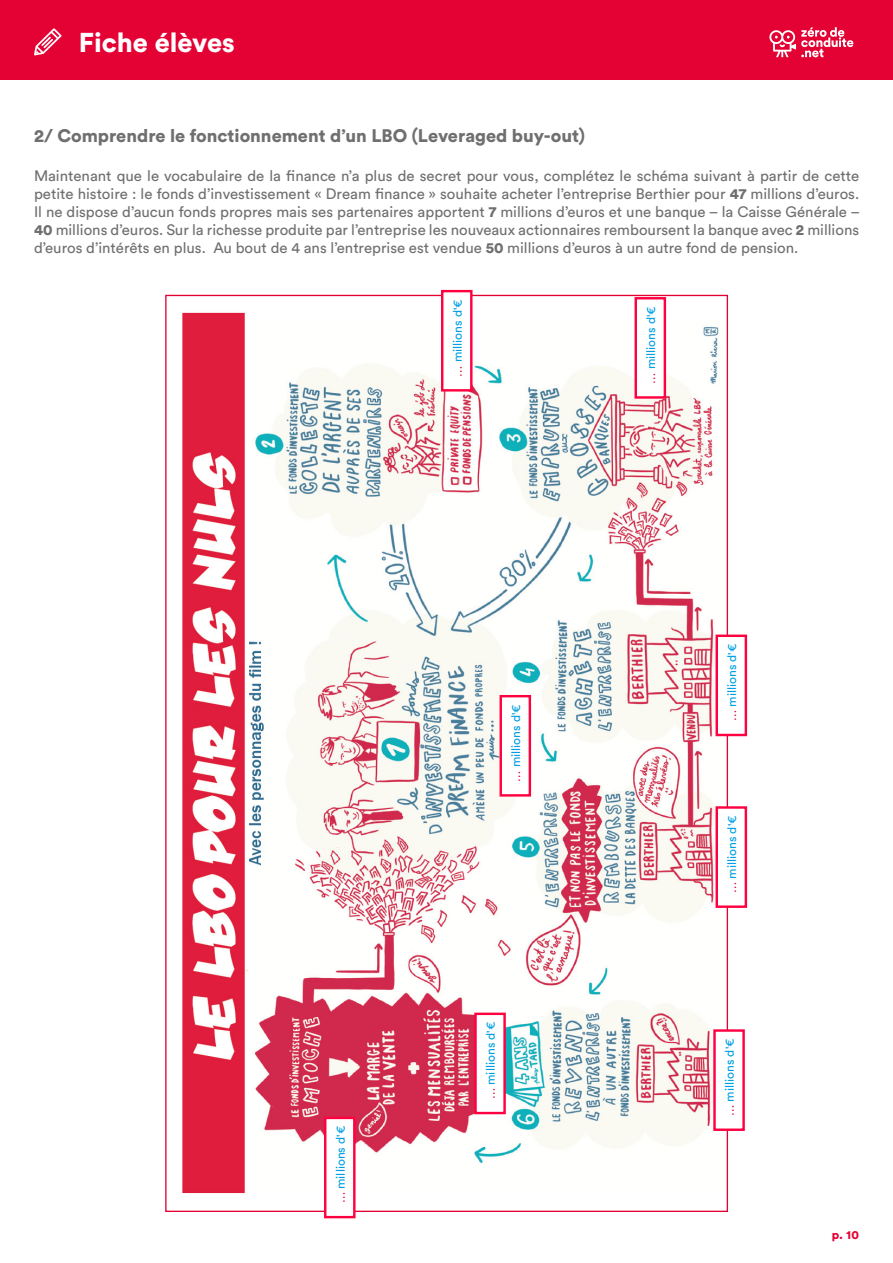
<style>
.page{position:relative;width:893px;height:1263px;background:#fff}
.page>*{position:absolute;margin:0;border:0;box-sizing:border-box;transform-origin:0 0}
.t1{font:27px "Circular Std Black";color:#fff}
.t2{font:18px "Circular Std Black";color:#706f6f}
.t3{font:15px/18px "Circular Std Book";color:#706f6f;text-align:justify}
.t4{font:12.15px "Circular Std Book";color:#009fe3}
.t5{font:12px "Circular Std Black";color:#e40234}
.s1{font-family:"Circular Std Black"}
.s2{color:#e40234}
</style>
<div class="page">
<div style="left:0;top:0;width:893px;height:80px;background:#e40234"></div>
<svg style="left:34px;top:28px;width:28px;height:27px"></svg>
<svg style="left:769px;top:27px;width:84px;height:30px"></svg>
<img style="left:182px;top:297px;width:544px;height:897px">
<div style="left:475px;top:1014px;width:30px;height:99px;background:#fff"></div>
<div style="left:474px;top:1013px;width:32px;height:101px;border:2px solid #ff0041"></div>
<div style="left:325px;top:1118px;width:29px;height:99px;background:#fff"></div>
<div style="left:324px;top:1117px;width:32px;height:101px;border:2px solid #ff0041"></div>
<div style="left:714px;top:1030px;width:30px;height:100px;background:#fff"></div>
<div style="left:713px;top:1029px;width:32px;height:102px;border:2px solid #ff0041"></div>
<div style="left:717px;top:807px;width:29px;height:100px;background:#fff"></div>
<div style="left:715px;top:806px;width:32px;height:102px;border:2px solid #ff0041"></div>
<div style="left:717px;top:636px;width:29px;height:99px;background:#fff"></div>
<div style="left:715px;top:634px;width:32px;height:102px;border:2px solid #ff0041"></div>
<div style="left:501px;top:696px;width:29px;height:99px;background:#fff"></div>
<div style="left:499px;top:695px;width:32px;height:102px;border:2px solid #ff0041"></div>
<div style="left:636px;top:298px;width:29px;height:99px;background:#fff"></div>
<div style="left:634px;top:297px;width:32px;height:102px;border:2px solid #ff0041"></div>
<div style="left:442px;top:291px;width:29px;height:99px;background:#fff"></div>
<div style="left:441px;top:290px;width:32px;height:102px;border:2px solid #ff0041"></div>
<h1 class="t1" style="left:79px;top:24px;width:158px">Fiche élèves</h1>
<p class="t2" style="left:34px;top:124px;width:552px">2/ Comprendre le fonctionnement d’un LBO (Leveraged buy-out)</p>
<p class="t3" style="left:34px;top:167px;width:827px">Maintenant que le vocabulaire de la finance n’a plus de secret pour vous, complétez le schéma suivant à partir de cette petite histoire : le fonds d’investissement « Dream finance » souhaite acheter l’entreprise Berthier pour <span class="s1">47</span> millions d’euros.<br>Il ne dispose d’aucun fonds propres mais ses partenaires apportent <span class="s1">7</span> millions d’euros et une banque – la Caisse Générale – <span class="s1">40</span> millions d’euros. Sur la richesse produite par l’entreprise les nouveaux actionnaires remboursent la banque avec <span class="s1">2</span> millions d’euros d’intérêts en plus. Au bout de 4 ans l’entreprise est vendue <span class="s1">50</span> millions d’euros à un autre fond de pension.</p>
<p class="t4" style="left:450px;top:377px;width:79px;rotate:-90deg"><span class="s2">…</span> millions d'€</p>
<p class="t4" style="left:333px;top:1203px;width:79px;rotate:-90deg"><span class="s2">…</span> millions d'€</p>
<p class="t4" style="left:509px;top:782px;width:79px;rotate:-90deg"><span class="s2">…</span> millions d'€</p>
<p class="t4" style="left:483px;top:1099px;width:79px;rotate:-90deg"><span class="s2">…</span> millions d'€</p>
<p class="t4" style="left:644px;top:384px;width:79px;rotate:-90deg"><span class="s2">…</span> millions d'€</p>
<p class="t4" style="left:725px;top:721px;width:79px;rotate:-90deg"><span class="s2">…</span> millions d'€</p>
<p class="t4" style="left:725px;top:893px;width:79px;rotate:-90deg"><span class="s2">…</span> millions d'€</p>
<p class="t4" style="left:722px;top:1116px;width:79px;rotate:-90deg"><span class="s2">…</span> millions d'€</p>
<p class="t5" style="left:832px;top:1226px;width:29px">p. 10</p>
</div>
